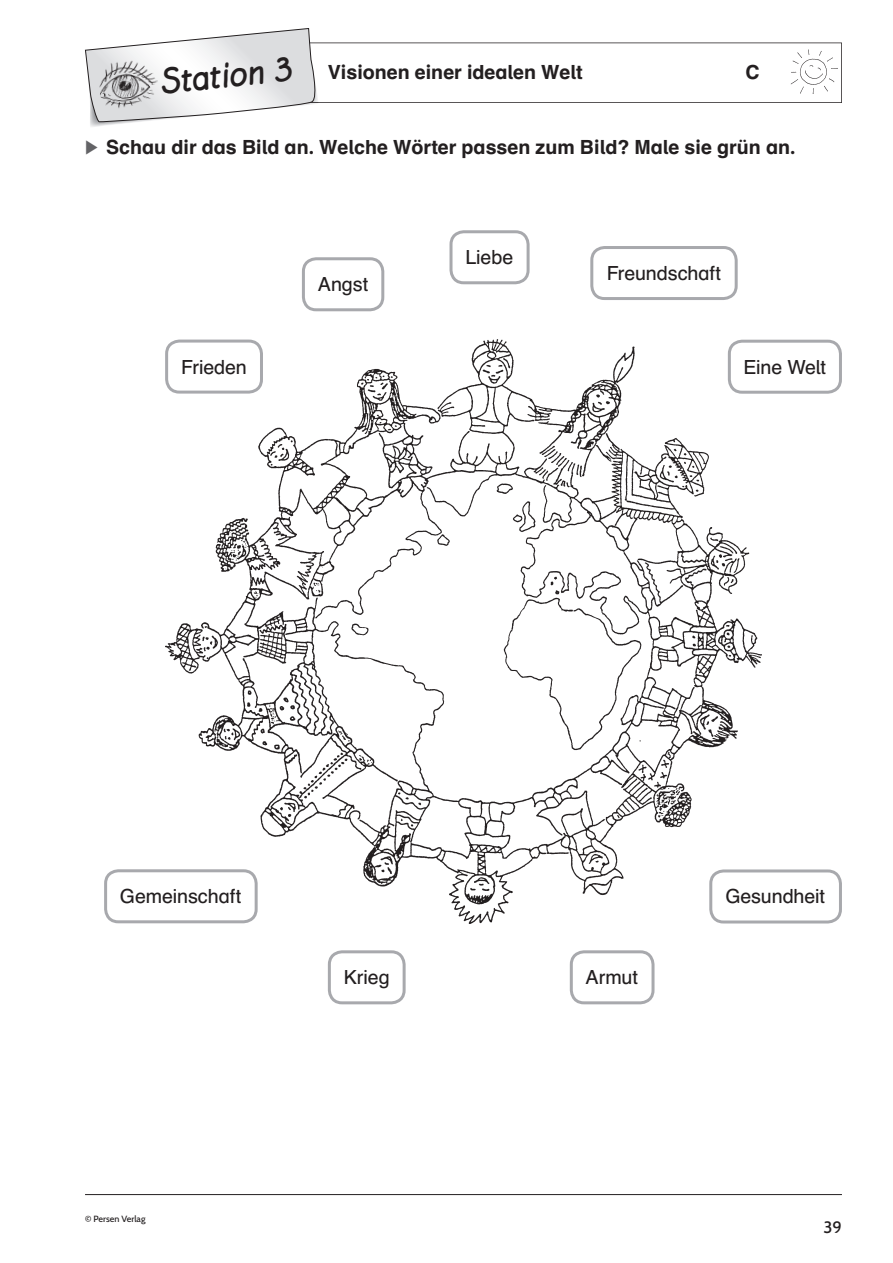
<style>
.page{position:relative;width:893px;height:1263px;background:#fff}
.page>*{position:absolute;margin:0;border:0;box-sizing:border-box;transform-origin:0 0}
.t1{font:700 39px "Lemme Script";color:#231f20}
.t2{font:700 19.5px "Auer Schulbuch";color:#231f20}
.t3{font:19.5px "Auer Schulbuch";letter-spacing:-.005em;color:#231f20}
.t4{font:500 16.5px "Cabin";color:#231f20}
.t5{font:500 9px "Cabin";color:#231f20}
.s1{color:#636366}
</style>
<div class="page">
<hr style="left:85px;top:1194px;width:757px;height:1px;background:#231f20">
<img style="left:90px;top:28px;width:220px;height:99px">
<svg style="left:85px;top:29px;width:757px;height:93px"></svg>
<img style="left:96px;top:56px;width:64px;height:54px">
<img style="left:787px;top:47px;width:51px;height:46px">
<img style="left:165px;top:340px;width:597px;height:583px">
<div style="left:165px;top:340px;width:98px;height:54px;border:3px solid #a8a9ad;border-radius:13px"></div>
<div style="left:302px;top:257px;width:82px;height:54px;border:3px solid #a8a9ad;border-radius:13px"></div>
<div style="left:449px;top:230px;width:81px;height:54px;border:3px solid #a8a9ad;border-radius:13px"></div>
<div style="left:590px;top:246px;width:148px;height:54px;border:3px solid #a8a9ad;border-radius:13px"></div>
<div style="left:728px;top:340px;width:114px;height:54px;border:3px solid #a8a9ad;border-radius:13px"></div>
<div style="left:104px;top:869px;width:154px;height:54px;border:3px solid #a8a9ad;border-radius:13px"></div>
<div style="left:328px;top:950px;width:78px;height:54px;border:3px solid #a8a9ad;border-radius:13px"></div>
<div style="left:570px;top:950px;width:84px;height:54px;border:3px solid #a8a9ad;border-radius:13px"></div>
<div style="left:709px;top:869px;width:133px;height:54px;border:3px solid #a8a9ad;border-radius:13px"></div>
<h1 class="t1" style="left:161px;top:68px;width:134px;rotate:-6deg">Station 3</h1>
<p class="t2" style="left:328px;top:65px;width:256px">Visionen einer idealen Welt</p>
<p class="t2" style="left:746px;top:65px;width:16px">C</p>
<p class="t2" style="left:85px;top:140px;width:712px"><span class="s1">▶</span> Schau dir das Bild an. Welche Wörter passen zum Bild? Male sie grün an.</p>
<p class="t3" style="left:181px;top:359px;width:67px">Frieden</p>
<p class="t3" style="left:318px;top:277px;width:52px">Angst</p>
<p class="t3" style="left:465px;top:250px;width:49px">Liebe</p>
<p class="t3" style="left:607px;top:266px;width:116px">Freundschaft</p>
<p class="t3" style="left:744px;top:360px;width:84px">Eine Welt</p>
<p class="t3" style="left:120px;top:889px;width:123px">Gemeinschaft</p>
<p class="t5" style="left:85px;top:1215px;width:62px">© Persen Verlag</p>
<p class="t3" style="left:344px;top:970px;width:47px">Krieg</p>
<p class="t3" style="left:586px;top:970px;width:54px">Armut</p>
<p class="t3" style="left:725px;top:889px;width:101px">Gesundheit</p>
<p class="t4" style="left:824px;top:1221px;width:20px">39</p>
</div>
